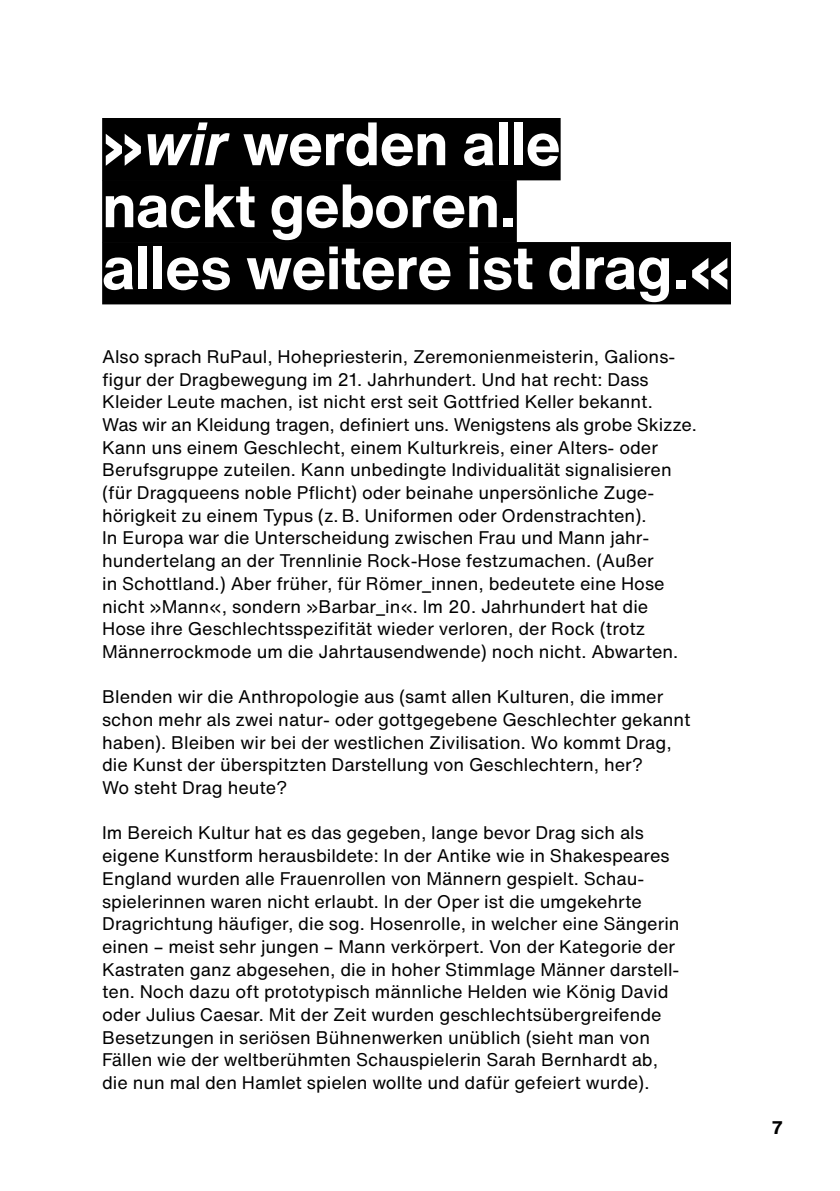
<style>
.page{position:relative;width:840px;height:1191px;background:#fff}
.page>*{position:absolute;margin:0;border:0;box-sizing:border-box;transform-origin:0 0}
.t1{font:700 60px/62px "Helvetica Now Text";letter-spacing:-.01em;color:#fff}
.t2{font:18px/22.6px "Helvetica Now Text";color:#000}
.t3{font:700 18px "Helvetica Now Text";color:#000}
.s1{font-style:italic}
</style>
<div class="page">
<div style="left:102px;top:118px;width:458px;height:62px;background:#000"></div>
<div style="left:102px;top:180px;width:414px;height:62px;background:#000"></div>
<div style="left:102px;top:242px;width:628px;height:62px;background:#000"></div>
<h1 class="t1" style="left:102px;top:111px;width:630px">»<span class="s1">wir</span> werden alle<br>nackt geboren.<br>alles weitere ist drag.«</h1>
<p class="t2" style="left:102px;top:345px;width:596px">Also sprach RuPaul, Hohepriesterin, Zeremonienmeisterin, Galions&shy;figur der Dragbewegung im 21. Jahrhundert. Und hat recht: Dass Kleider Leute machen, ist nicht erst seit Gottfried Keller bekannt.<br>Was wir an Kleidung tragen, definiert uns. Wenigstens als grobe Skizze.<br>Kann uns einem Geschlecht, einem Kulturkreis, einer Alters- oder Berufsgruppe zuteilen. Kann unbedingte Individualität signalisieren (für Dragqueens noble Pflicht) oder beinahe unpersönliche Zuge&shy;hörigkeit zu einem Typus (z. B. Uniformen oder Ordenstrachten).<br>In Europa war die Unterscheidung zwischen Frau und Mann jahr&shy;hundertelang an der Trennlinie Rock-Hose festzumachen. (Außer<br>in Schottland.) Aber früher, für Römer_innen, bedeutete eine Hose nicht »Mann«, sondern »Barbar_in«. Im 20. Jahrhundert hat die<br>Hose ihre Geschlechtsspezifität wieder verloren, der Rock (trotz Männerrockmode um die Jahrtausendwende) noch nicht. Abwarten.</p>
<p class="t2" style="left:102px;top:685px;width:589px">Blenden wir die Anthropologie aus (samt allen Kulturen, die immer schon mehr als zwei natur- oder gottgegebene Geschlechter gekannt haben). Bleiben wir bei der westlichen Zivilisation. Wo kommt Drag, die Kunst der überspitzten Darstellung von Geschlechtern, her?<br>Wo steht Drag heute?</p>
<p class="t2" style="left:102px;top:821px;width:578px">Im Bereich Kultur hat es das gegeben, lange bevor Drag sich als eigene Kunstform herausbildete: In der Antike wie in Shakespeares England wurden alle Frauenrollen von Männern gespielt. Schau&shy;spielerinnen waren nicht erlaubt. In der Oper ist die umgekehrte Dragrichtung häufiger, die sog. Hosenrolle, in welcher eine Sängerin einen – meist sehr jungen – Mann verkörpert. Von der Kategorie der Kastraten ganz abgesehen, die in hoher Stimmlage Männer darstell&shy;ten. Noch dazu oft prototypisch männliche Helden wie König David oder Julius Caesar. Mit der Zeit wurden geschlechtsübergreifende Besetzungen in seriösen Bühnenwerken unüblich (sieht man von Fällen wie der weltberühmten Schauspielerin Sarah Bernhardt ab, die nun mal den Hamlet spielen wollte und dafür gefeiert wurde).</p>
<p class="t3" style="left:770px;top:1114px;width:13px">7</p>
</div>
